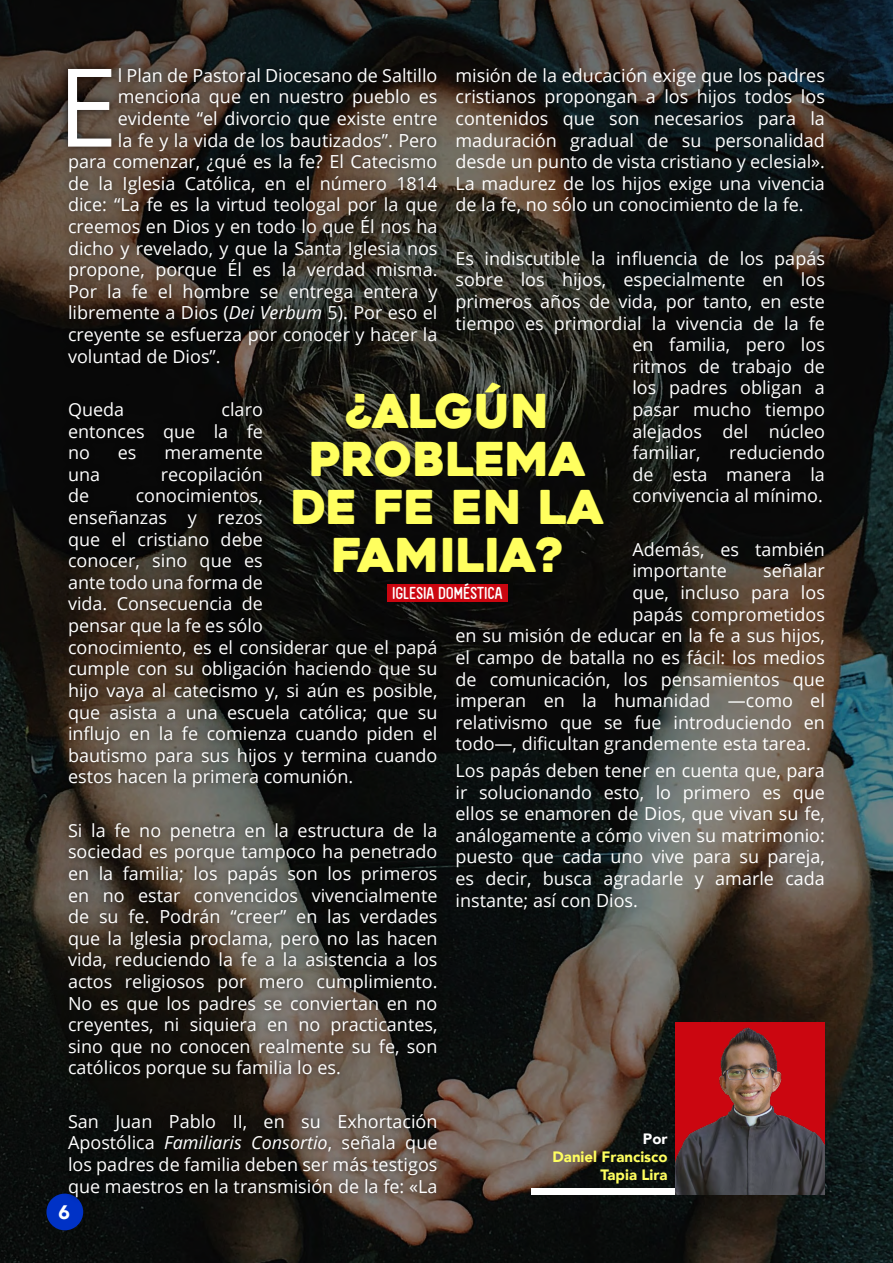
<style>
.page{position:relative;width:893px;height:1263px;background:#fff}
.page>*{position:absolute;margin:0;border:0;box-sizing:border-box;transform-origin:0 0}
.t1{font:108.75px "Open Sans";color:#fff}
.t2{font:46.5px/48px "Heavitas";color:#ffff5f;text-align:center}
.t3{font:900 19.5px "Avenir";color:#fff}
.t4{font:18px/21.6px "Open Sans";color:#fff;text-align:justify}
.t5{font:16.5px "FV Almelo";color:#fff}
.t6{font:900 15px/18px "Avenir";color:#ffff5f;text-align:right}
.t7{font:900 15px "Avenir";color:#fff}
.s1{font-style:italic}
</style>
<div class="page">
<img style="left:0;top:0;width:893px;height:1263px">
<div style="left:46px;top:1193px;width:37px;height:37px;background:#0032c6;border-radius:50%"></div>
<div style="left:60px;top:61px;width:385px;height:1143px;background:#000;opacity:.75"></div>
<div style="left:387px;top:584px;width:120px;height:18px;background:#cb0610"></div>
<img style="left:675px;top:1022px;width:150px;height:173px">
<div style="left:531px;top:1188px;width:144px;height:7px;background:#fff"></div>
<p class="t4" style="left:455px;top:64px;width:371px">misión de la educación exige que los padres cristianos propongan a los hijos todos los contenidos que son necesarios para la maduración gradual de su personalidad desde un punto de vista cristiano y eclesial».<br>La madurez de los hijos exige una vivencia de la fe, no sólo un conocimiento de la fe.</p>
<p class="t4" style="left:455px;top:247px;width:371px">Es indiscutible la influencia de los papás</p>
<p class="t4" style="left:455px;top:269px;width:371px">sobre los hijos, especialmente en los</p>
<p class="t4" style="left:455px;top:290px;width:371px">primeros años de vida, por tanto, en este</p>
<p class="t4" style="left:455px;top:312px;width:371px">tiempo es primordial la vivencia de la fe</p>
<p class="t4" style="left:632px;top:333px;width:194px">en familia, pero los</p>
<p class="t4" style="left:632px;top:355px;width:194px">ritmos de trabajo de</p>
<p class="t4" style="left:632px;top:377px;width:194px">los padres obligan a</p>
<p class="t4" style="left:632px;top:398px;width:194px">pasar mucho tiempo</p>
<p class="t4" style="left:632px;top:420px;width:194px">alejados del núcleo</p>
<p class="t4" style="left:632px;top:441px;width:70px">familiar,</p>
<h1 class="t1" style="left:57px;top:33px;width:62px">E</h1>
<p class="t4" style="left:118px;top:64px;width:321px">l Plan de Pastoral Diocesano de Saltillo</p>
<p class="t4" style="left:118px;top:86px;width:321px">menciona que en nuestro pueblo es</p>
<p class="t4" style="left:118px;top:107px;width:321px">evidente “el divorcio que existe entre</p>
<p class="t4" style="left:118px;top:129px;width:321px">la fe y la vida de los bautizados”. Pero</p>
<p class="t4" style="left:68px;top:150px;width:371px">para comenzar, ¿qué es la fe? El Catecismo</p>
<p class="t4" style="left:68px;top:172px;width:371px">de la Iglesia Católica, en el número 1814</p>
<p class="t4" style="left:68px;top:194px;width:371px">dice: “La fe es la virtud teologal por la que</p>
<p class="t4" style="left:68px;top:215px;width:371px">creemos en Dios y en todo lo que Él nos ha</p>
<p class="t4" style="left:68px;top:237px;width:371px">dicho y revelado, y que la Santa Iglesia nos</p>
<p class="t4" style="left:68px;top:258px;width:371px">propone, porque Él es la verdad misma.</p>
<p class="t4" style="left:68px;top:280px;width:371px">Por la fe el hombre se entrega entera y</p>
<p class="t4" style="left:68px;top:302px;width:371px">libremente a Dios (<span class="s1">Dei Verbum</span> 5). Por eso el</p>
<p class="t4" style="left:68px;top:323px;width:371px">creyente se esfuerza por conocer y hacer la</p>
<p class="t4" style="left:68px;top:345px;width:154px">voluntad de Dios”.</p>
<p class="t4" style="left:68px;top:398px;width:58px">Queda</p>
<h2 class="t2" style="left:291px;top:388px;width:315px">¿ALGÚN<br>PROBLEMA<br>DE FE EN LA<br>FAMILIA?</h2>
<p class="t4" style="left:68px;top:398px;width:196px;text-indent:153px">claro entonces que la fe no</p>
<p class="t4" style="left:632px;top:441px;width:194px;text-indent:97px">reduciendo de esta manera la convivencia al mínimo.</p>
<p class="t4" style="left:632px;top:538px;width:194px">Además, es también importante</p>
<p class="t4" style="left:118px;top:441px;width:20px">es</p>
<p class="t4" style="left:164px;top:441px;width:100px">meramente</p>
<p class="t4" style="left:68px;top:463px;width:34px">una</p>
<p class="t4" style="left:161px;top:463px;width:104px">recopilación</p>
<p class="t4" style="left:68px;top:485px;width:23px">de</p>
<p class="t4" style="left:68px;top:485px;width:371px;text-align:left;text-indent:68px">conocimientos,<br>enseñanzas y rezos<br>que el cristiano debe<br>conocer, sino que es<br>ante todo una forma de<br>vida. Consecuencia de<br>pensar que la fe es sólo<br>conocimiento, es el considerar que el papá cumple con su obligación haciendo que su hijo vaya al catecismo y, si aún es posible, que asista a una escuela católica; que su influjo en la fe comienza cuando piden el bautismo para sus hijos y termina cuando estos hacen la primera comunión.</p>
<p class="t4" style="left:68px;top:819px;width:371px">Si la fe no penetra en la estructura de la sociedad es porque tampoco ha penetrado en la familia; los papás son los primeros en no estar convencidos vivencialmente de su fe. Podrán “creer” en las verdades que la Iglesia proclama, pero no las hacen vida, reduciendo la fe a la asistencia a los actos religiosos por mero cumplimiento.<br>No es que los padres se conviertan en no creyentes, ni siquiera en no practicantes, sino que no conocen realmente su fe, son católicos porque su familia lo es.</p>
<p class="t4" style="left:68px;top:1110px;width:371px">San Juan Pablo II, en su Exhortación Apostólica <span class="s1">Familiaris Consortio</span>, señala que los padres de familia deben ser más testigos que maestros en la transmisión de la fe: «La</p>
<p class="t4" style="left:763px;top:560px;width:63px">señalar</p>
<p class="t4" style="left:632px;top:581px;width:194px">que, incluso para los</p>
<p class="t4" style="left:632px;top:603px;width:194px">papás comprometidos</p>
<p class="t4" style="left:455px;top:624px;width:371px">en su misión de educar en la fe a sus hijos,</p>
<p class="t4" style="left:455px;top:646px;width:371px">el campo de batalla no es fácil: los medios</p>
<p class="t4" style="left:455px;top:668px;width:371px">de comunicación, los pensamientos que</p>
<p class="t4" style="left:455px;top:689px;width:371px">imperan en la humanidad —como el</p>
<p class="t4" style="left:455px;top:711px;width:371px">relativismo que se fue introduciendo en</p>
<p class="t4" style="left:455px;top:732px;width:357px">todo—, dificultan grandemente esta tarea.</p>
<p class="t4" style="left:455px;top:759px;width:371px">Los papás deben tener en cuenta que, para ir solucionando esto, lo primero es que ellos se enamoren de Dios, que vivan su fe, análogamente a cómo viven su matrimonio: puesto que cada uno vive para su pareja, es decir, busca agradarle y amarle cada instante; así con Dios.</p>
<p class="t5" style="left:392px;top:583px;width:112px">IGLESIA DOMÉSTICA</p>
<p class="t7" style="left:643px;top:1126px;width:26px">Por</p>
<p class="t6" style="left:553px;top:1147px;width:117px">Daniel Francisco<br>Tapia Lira</p>
<p class="t3" style="left:58px;top:1195px;width:13px">6</p>
</div>
